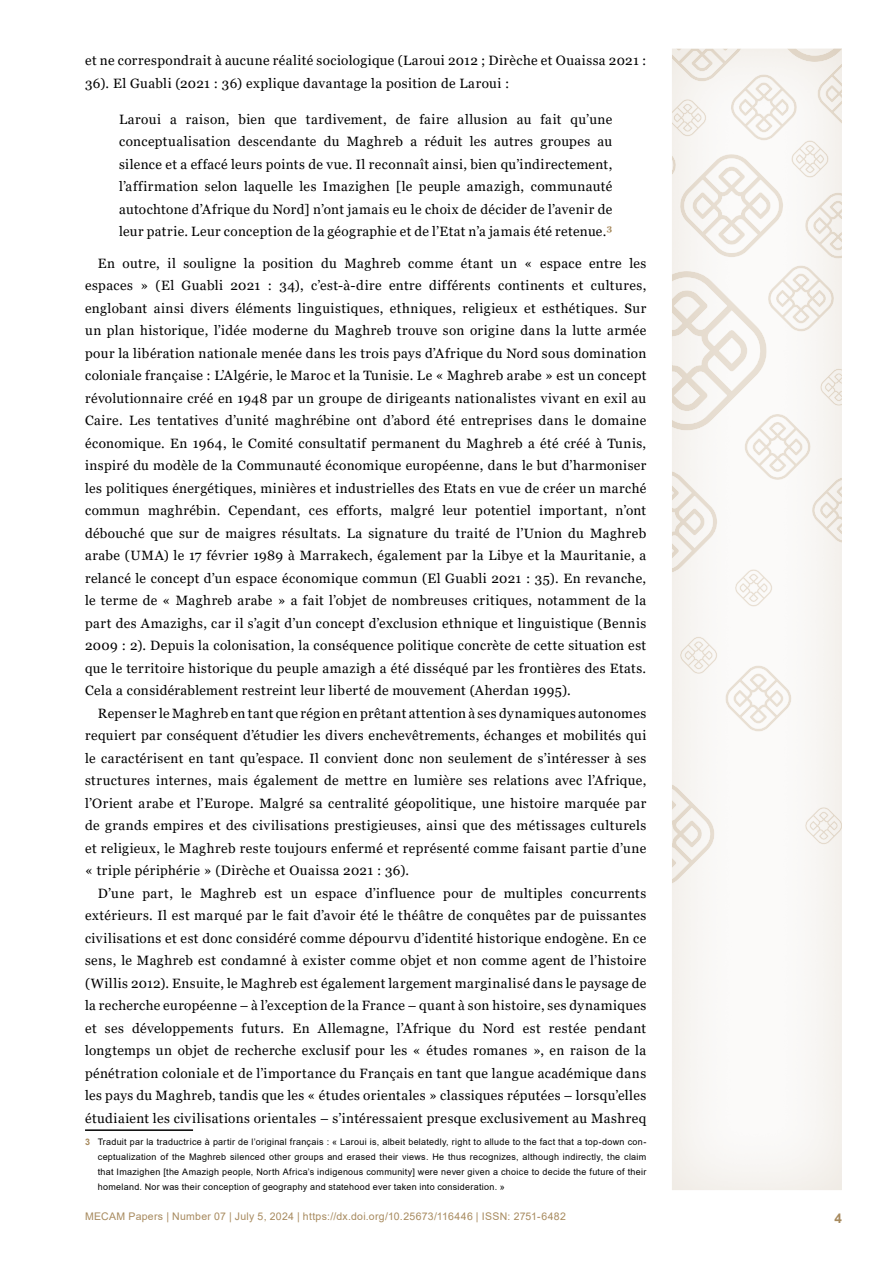
<style>
.page{position:relative;width:893px;height:1263px;background:#fff}
.page>*{position:absolute;margin:0;border:0;box-sizing:border-box;transform-origin:0 0}
.t1{font:13.5px/22.5px "Georgia";letter-spacing:.025em;color:#000;text-align:justify}
.t2{font:700 13.5px "Arial";color:#a78a5e}
.t3{font:10.5px "Arial";letter-spacing:.03em;color:#a78a5e}
.t4{font:9px/15px "Arial MT2";letter-spacing:.03em;color:#000;text-align:justify}
.s1{font-family:"Arial";font-weight:700;color:#a78a5e}
</style>
<div class="page">
<div style="left:659px;top:37px;width:197px;height:1154px;background:#a78a5e;opacity:.18"></div>
<hr style="left:85px;top:1129px;width:108px;height:2px;background:#000">
<p class="t1" style="left:85px;top:49px;width:563px">et ne correspondrait à aucune réalité sociologique (Laroui 2012 ; Dirèche et Ouaissa 2021 :<br>36). El Guabli (2021 : 36) explique davantage la position de Laroui :</p>
<p class="t1" style="left:119px;top:108px;width:495px">Laroui a raison, bien que tardivement, de faire allusion au fait qu’une conceptualisation descendante du Maghreb a réduit les autres groupes au silence et a effacé leurs points de vue. Il reconnaît ainsi, bien qu’indirectement, l’affirmation selon laquelle les Imazighen [le peuple amazigh, communauté autochtone d’Afrique du Nord] n’ont jamais eu le choix de décider de l’avenir de leur patrie. Leur conception de la géographie et de l’Etat n’a jamais été retenue.<sup>3</sup></p>
<p class="t1" style="left:85px;top:252px;width:563px;text-indent:13px">En outre, il souligne la position du Maghreb comme étant un « espace entre les espaces » (El Guabli 2021 : 34), c’est-à-dire entre différents continents et cultures, englobant ainsi divers éléments linguistiques, ethniques, religieux et esthétiques. Sur un plan historique, l’idée moderne du Maghreb trouve son origine dans la lutte armée pour la libération nationale menée dans les trois pays d’Afrique du Nord sous domination coloniale française : L’Algérie, le Maroc et la Tunisie. Le « Maghreb arabe » est un concept révolutionnaire créé en 1948 par un groupe de dirigeants nationalistes vivant en exil au Caire. Les tentatives d’unité maghrébine ont d’abord été entreprises dans le domaine économique. En 1964, le Comité consultatif permanent du Maghreb a été créé à Tunis, inspiré du modèle de la Communauté économique européenne, dans le but d’harmoniser les politiques énergétiques, minières et industrielles des Etats en vue de créer un marché commun maghrébin. Cependant, ces efforts, malgré leur potentiel important, n’ont débouché que sur de maigres résultats. La signature du traité de l’Union du Maghreb arabe (UMA) le 17 février 1989 à Marrakech, également par la Libye et la Mauritanie, a relancé le concept d’un espace économique commun (El Guabli 2021 : 35). En revanche, le terme de « Maghreb arabe » a fait l’objet de nombreuses critiques, notamment de la part des Amazighs, car il s’agit d’un concept d’exclusion ethnique et linguistique (Bennis 2009 : 2). Depuis la colonisation, la conséquence politique concrète de cette situation est que le territoire historique du peuple amazigh a été disséqué par les frontières des Etats.<br>Cela a considérablement restreint leur liberté de mouvement (Aherdan 1995).</p>
<p class="t1" style="left:85px;top:702px;width:563px;text-indent:13px">Repenser le Maghreb en tant que région en prêtant attention à ses dynamiques autonomes requiert par conséquent d’étudier les divers enchevêtrements, échanges et mobilités qui le caractérisent en tant qu’espace. Il convient donc non seulement de s’intéresser à ses structures internes, mais également de mettre en lumière ses relations avec l’Afrique, l’Orient arabe et l’Europe. Malgré sa centralité géopolitique, une histoire marquée par de grands empires et des civilisations prestigieuses, ainsi que des métissages culturels et religieux, le Maghreb reste toujours enfermé et représenté comme faisant partie d’une « triple périphérie » (Dirèche et Ouaissa 2021 : 36).</p>
<p class="t1" style="left:85px;top:882px;width:563px;text-indent:13px">D’une part, le Maghreb est un espace d’influence pour de multiples concurrents extérieurs. Il est marqué par le fait d’avoir été le théâtre de conquêtes par de puissantes civilisations et est donc considéré comme dépourvu d’identité historique endogène. En ce sens, le Maghreb est condamné à exister comme objet et non comme agent de l’histoire (Willis 2012). Ensuite, le Maghreb est également largement marginalisé dans le paysage de la recherche européenne – à l’exception de la France – quant à son histoire, ses dynamiques et ses développements futurs. En Allemagne, l’Afrique du Nord est restée pendant longtemps un objet de recherche exclusif pour les « études romanes », en raison de la pénétration coloniale et de l’importance du Français en tant que langue académique dans les pays du Maghreb, tandis que les « études orientales » classiques réputées – lorsqu’elles étudiaient les civilisations orientales – s’intéressaient presque exclusivement au Mashreq</p>
<p class="t4" style="left:98px;top:1134px;width:550px;text-indent:-13px"><span class="s1">3</span> Traduit par la traductrice à partir de l’original français : « Laroui is, albeit belatedly, right to allude to the fact that a top-down con&shy;ceptualization of the Maghreb silenced other groups and erased their views. He thus recognizes, although indirectly, the claim that Imazighen [the Amazigh people, North Africa’s indigenous community] were never given a choice to decide the future of their homeland. Nor was their conception of geography and statehood ever taken into consideration. »</p>
<p class="t3" style="left:85px;top:1209px;width:482px">MECAM Papers | Number 07 | July 5, 2024 | https://dx.doi.org/10.25673/116446 | ISSN: 2751-6482</p>
<p class="t2" style="left:834px;top:1208px;width:9px">4</p>
</div>
